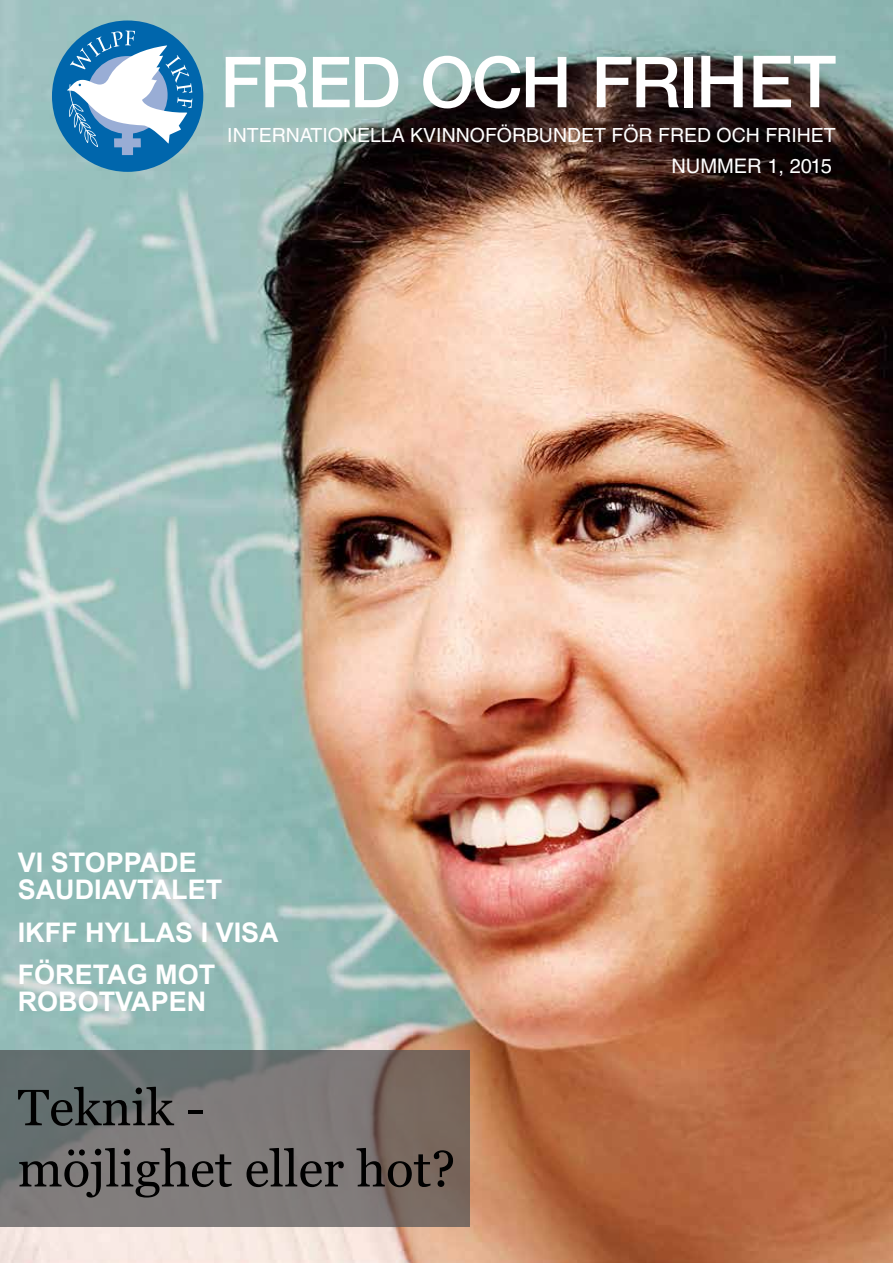
<style>
.page{position:relative;width:893px;height:1263px;background:#fff}
.page>*{position:absolute;margin:0;border:0;box-sizing:border-box;transform-origin:0 0}
.t1{font:500 70.5px "Helvetica Neue";letter-spacing:-.03em;color:#fff}
.t2{font:51px/61.2px "Georgia";color:#000}
.t3{font:700 27px/27px "Arial";color:#fff}
.t4{font:20.1px "Helvetica LT Std";color:#fff}
.t5{font:19.5px "Helvetica LT Std";color:#fff}
.s1{font-size:72px}
</style>
<div class="page">
<img style="left:0;top:0;width:893px;height:1263px">
<svg style="left:0;top:1050px;width:470px;height:177px;background:#777472"></svg>
<div style="left:52px;top:21px;width:151px;height:151px;background:#0066ac;border-radius:50%"></div>
<svg style="left:67px;top:31px;width:125px;height:124px"></svg>
<h1 class="t1" style="left:220px;top:25px;width:617px">FRED OCH FRI<span class="s1">HET</span></h1>
<p class="t5" style="left:227px;top:124px;width:610px">INTERNATION ELLA KVINNOFÖRBUN DET FÖR FRED OCH FRI HET</p>
<p class="t4" style="left:671px;top:154px;width:162px">NUMMER 1, 2015</p>
<p class="t3" style="left:18px;top:850px;width:206px">VI STOPPADE<br>SAUDIAVTALET</p>
<p class="t3" style="left:18px;top:912px;width:263px;line-height:42.5px">IKFF HYLLAS I VISA<br>FÖRETAG MOT</p>
<p class="t3" style="left:18px;top:989px;width:190px">ROBOTVAPEN</p>
<h2 class="t2" style="left:18px;top:1075px;width:439px">Teknik -<br>möjlighet eller hot?</h2>
</div>
